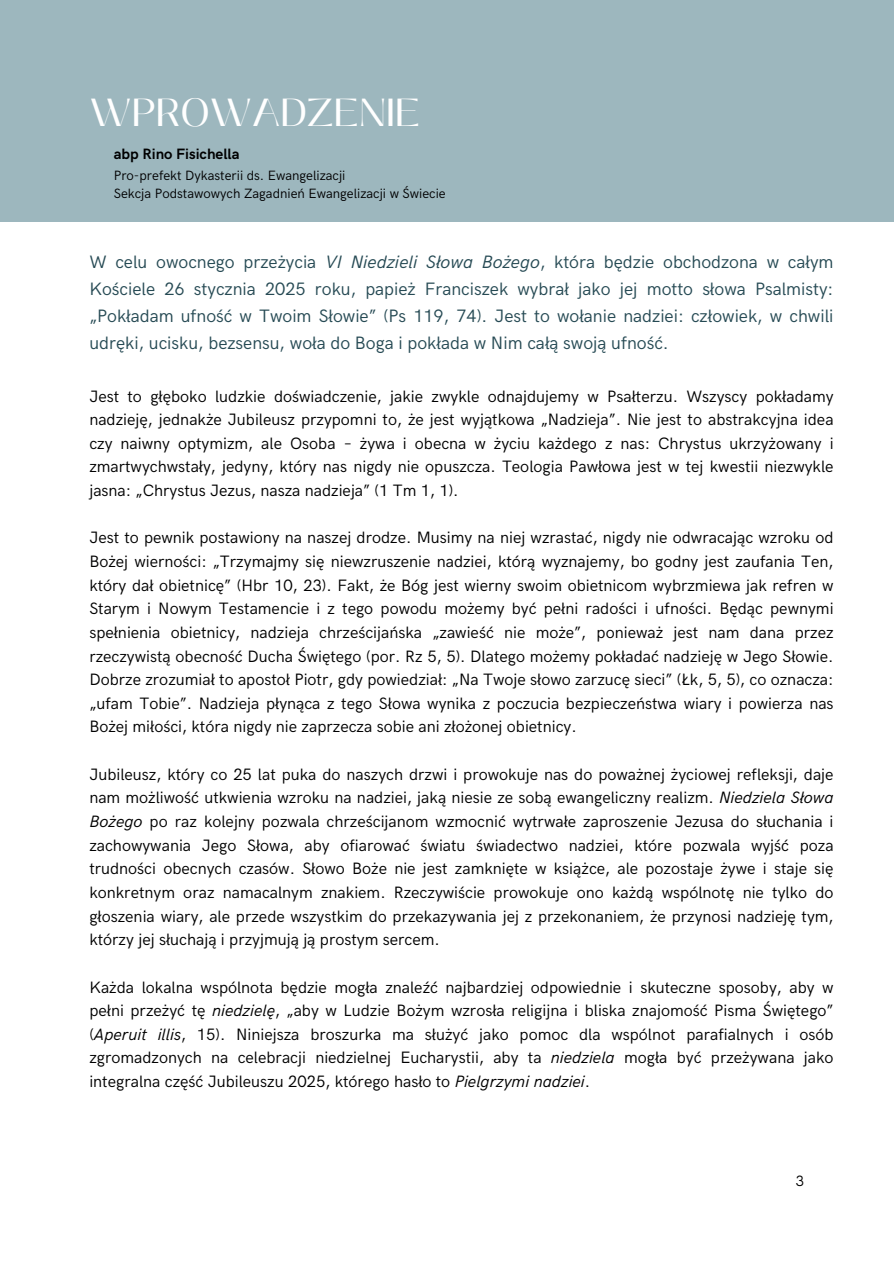
<style>
.page{position:relative;width:894px;height:1264px;background:#fff}
.page>*{position:absolute;margin:0;border:0;box-sizing:border-box;transform-origin:0 0}
.t1{font:39px "Black Mango";color:#fff}
.t2{font:18px/27px "HK Grotesk";color:#264a54;text-align:justify}
.t3{font:16.5px/23.7px "HK Grotesk";color:#000001;text-align:justify}
.t4{font:700 15px "HK Grotesk";color:#000001}
.t5{font:15px "HK Grotesk";color:#000001}
.t6{font:13.5px "HK Grotesk";color:#000001}
.s1{font-style:italic}
</style>
<div class="page">
<div style="left:0;top:0;width:893px;height:222px;background:#9db7be"></div>
<h2 class="t1" style="left:89px;top:83px;width:332px">WPROWADZENIE</h2>
<h2 class="t4" style="left:114px;top:145px;width:127px">abp Rino Fisichella</h2>
<h2 class="t6" style="left:114px;top:168px;width:233px">Pro-prefekt Dykasterii ds. Ewangelizacji</h2>
<p class="t6" style="left:114px;top:186px;width:333px">Sekcja Podstawowych Zagadnień Ewangelizacji w Świecie</p>
<p class="t2" style="left:89px;top:249px;width:745px">W celu owocnego przeżycia <span class="s1">VI Niedzieli Słowa Bożego</span>, która będzie obchodzona w całym Kościele 26 stycznia 2025 roku, papież Franciszek wybrał jako jej motto słowa Psalmisty: „Pokładam ufność w Twoim Słowie” (Ps 119, 74). Jest to wołanie nadziei: człowiek, w chwili udręki, ucisku, bezsensu, woła do Boga i pokłada w Nim całą swoją ufność.</p>
<p class="t3" style="left:89px;top:385px;width:745px">Jest to głęboko ludzkie doświadczenie, jakie zwykle odnajdujemy w Psałterzu. Wszyscy pokładamy nadzieję, jednakże Jubileusz przypomni to, że jest wyjątkowa „Nadzieja”. Nie jest to abstrakcyjna idea czy naiwny optymizm, ale Osoba – żywa i obecna w życiu każdego z nas: Chrystus ukrzyżowany i zmartwychwstały, jedyny, który nas nigdy nie opuszcza. Teologia Pawłowa jest w tej kwestii niezwykle jasna: „Chrystus Jezus, nasza nadzieja” (1 Tm 1, 1).</p>
<h3 class="t3" style="left:89px;top:526px;width:745px">Jest to pewnik postawiony na naszej drodze. Musimy na niej wzrastać, nigdy nie odwracając wzroku od Bożej wierności: „Trzymajmy się niewzruszenie nadziei, którą wyznajemy, bo godny jest zaufania Ten, który dał obietnicę” (Hbr 10, 23). Fakt, że Bóg jest wierny swoim obietnicom wybrzmiewa jak refren w Starym i Nowym Testamencie i z tego powodu możemy być pełni radości i ufności. Będąc pewnymi spełnienia obietnicy, nadzieja chrześcijańska „zawieść nie może”, ponieważ jest nam dana przez rzeczywistą obecność Ducha Świętego (por. Rz 5, 5). Dlatego możemy pokładać nadzieję w Jego Słowie.<br>Dobrze zrozumiał to apostoł Piotr, gdy powiedział: „Na Twoje słowo zarzucę sieci” (Łk, 5, 5), co oznacza: „ufam Tobie”. Nadzieja płynąca z tego Słowa wynika z poczucia bezpieczeństwa wiary i powierza nas Bożej miłości, która nigdy nie zaprzecza sobie ani złożonej obietnicy.</h3>
<p class="t3" style="left:89px;top:763px;width:745px">Jubileusz, który co 25 lat puka do naszych drzwi i prowokuje nas do poważnej życiowej refleksji, daje nam możliwość utkwienia wzroku na nadziei, jaką niesie ze sobą ewangeliczny realizm. <span class="s1">Niedziela Słowa Bożego</span> po raz kolejny pozwala chrześcijanom wzmocnić wytrwałe zaproszenie Jezusa do słuchania i zachowywania Jego Słowa, aby ofiarować światu świadectwo nadziei, które pozwala wyjść poza trudności obecnych czasów. Słowo Boże nie jest zamknięte w książce, ale pozostaje żywe i staje się konkretnym oraz namacalnym znakiem. Rzeczywiście prowokuje ono każdą wspólnotę nie tylko do głoszenia wiary, ale przede wszystkim do przekazywania jej z przekonaniem, że przynosi nadzieję tym, którzy jej słuchają i przyjmują ją prostym sercem.</p>
<p class="t3" style="left:89px;top:975px;width:745px">Każda lokalna wspólnota będzie mogła znaleźć najbardziej odpowiednie i skuteczne sposoby, aby w pełni przeżyć tę <span class="s1">niedzielę</span>, „aby w Ludzie Bożym wzrosła religijna i bliska znajomość Pisma Świętego” (<span class="s1">Aperuit illis</span>, 15). Niniejsza broszurka ma służyć jako pomoc dla wspólnot parafialnych i osób zgromadzonych na celebracji niedzielnej Eucharystii, aby ta <span class="s1">niedziela</span> mogła być przeżywana jako integralna część Jubileuszu 2025, którego hasło to <span class="s1">Pielgrzymi nadziei</span>.</p>
<h2 class="t5" style="left:795px;top:1172px;width:10px">3</h2>
</div>
